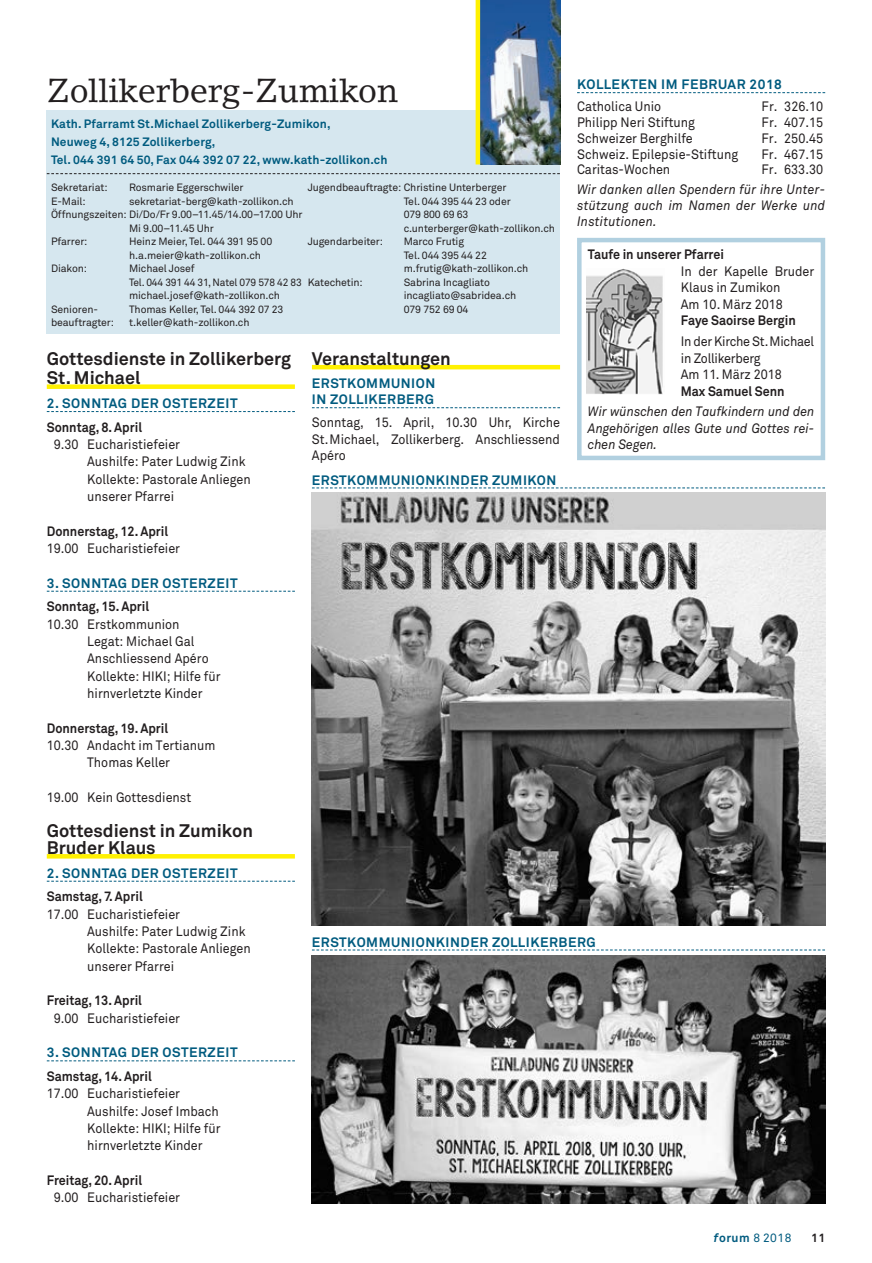
<style>
.page{position:relative;width:872px;height:1263px;background:#fff}
.page>*{position:absolute;margin:0;border:0;box-sizing:border-box;transform-origin:0 0}
.t1{font:33px "Lino Letter";letter-spacing:-.01em;color:#231f20}
.t2{font:700 18px/19.5px "Akkurat Pro";color:#231f20}
.t3{font:13.5px/17.4px "Akkurat Pro";color:#231f20;scale:.93 1}
.t4{font:700 13.5px/16.5px "Akkurat Pro";letter-spacing:.04em;color:#005b7f}
.t5{font:700 13.5px "Akkurat Pro";color:#231f20;scale:.93 1}
.t6{font:italic 13.5px/15.8px "Akkurat Pro";letter-spacing:.005em;color:#231f20;text-align:justify;scale:.93 1}
.t7{font:13.5px/16.5px "Akkurat Pro";letter-spacing:-.02em;color:#231f20;scale:.93 1}
.t8{font:700 12px/18px "Akkurat Pro";letter-spacing:.01em;color:#005b7f}
.t9{font:12px "Akkurat Pro";color:#005b7f}
.t10{font:700 12px "Akkurat Pro";color:#231f20}
.t11{font:10.5px/13.5px "Akkurat Pro";letter-spacing:-.01em;color:#231f20}
.s1{font-weight:700;font-style:italic}
.s2{font-weight:700}
</style>
<div class="page">
<div style="left:47px;top:384px;width:248px;height:5px;background:#fff101"></div>
<svg style="left:47px;top:411px;width:248px;height:1px"></svg>
<svg style="left:47px;top:591px;width:248px;height:1px"></svg>
<svg style="left:47px;top:854px;width:248px;height:4px"></svg>
<svg style="left:47px;top:881px;width:248px;height:1px"></svg>
<svg style="left:47px;top:1060px;width:248px;height:1px"></svg>
<hr style="left:312px;top:365px;width:248px;height:4px;background:#fff101">
<svg style="left:312px;top:407px;width:248px;height:1px"></svg>
<svg style="left:577px;top:92px;width:248px;height:1px"></svg>
<div style="left:47px;top:111px;width:513px;height:223px;background:#d6e7ef"></div>
<img style="left:480px;top:0;width:80px;height:164px">
<div style="left:475px;top:0;width:5px;height:164px;background:#fff101"></div>
<svg style="left:47px;top:173px;width:513px;height:1px"></svg>
<div style="left:577px;top:238px;width:248px;height:222px;border:4px solid #b1d0e0"></div>
<img style="left:586px;top:269px;width:77px;height:125px">
<img style="left:312px;top:492px;width:513px;height:434px">
<img style="left:312px;top:955px;width:513px;height:248px">
<svg style="left:312px;top:487px;width:513px;height:1px"></svg>
<svg style="left:312px;top:949px;width:513px;height:1px"></svg>
<h1 class="t1" style="left:47px;top:70px;width:353px">Zollikerberg-Zumikon</h1>
<p class="t8" style="left:51px;top:115px;width:338px">Kath. Pfarramt St.Michael Zollikerberg-Zumikon,<br>Neuweg 4, 8125 Zollikerberg,<br>Tel. 044 391 64 50, Fax 044 392 07 22, www.kath-zollikon.ch</p>
<p class="t11" style="left:51px;top:181px;width:58px">Sekretariat:</p>
<p class="t11" style="left:129px;top:181px;width:116px">Rosmarie Eggerschwiler</p>
<p class="t11" style="left:51px;top:194px;width:36px">E-Mail:</p>
<p class="t11" style="left:129px;top:194px;width:166px">sekretariat-berg@kath-zollikon.ch</p>
<p class="t11" style="left:51px;top:208px;width:253px">Öffnungszeiten: Di/Do/Fr 9.00–11.45/14.00–17.00 Uhr</p>
<p class="t11" style="left:129px;top:221px;width:86px">Mi 9.00–11.45 Uhr</p>
<p class="t11" style="left:51px;top:235px;width:38px">Pfarrer:</p>
<p class="t11" style="left:129px;top:235px;width:145px">Heinz Meier, Tel. 044 391 95 00 h.a.meier@kath-zollikon.ch</p>
<p class="t11" style="left:51px;top:262px;width:38px">Diakon:</p>
<p class="t11" style="left:129px;top:262px;width:174px">Michael Josef<br>Tel. 044 391 44 31, Natel 079 578 42 83 michael.josef@kath-zollikon.ch</p>
<p class="t11" style="left:51px;top:302px;width:48px">Senioren-</p>
<p class="t11" style="left:129px;top:302px;width:156px">Thomas Keller, Tel. 044 392 07 23</p>
<p class="t11" style="left:51px;top:316px;width:64px">beauftragter:</p>
<p class="t11" style="left:129px;top:316px;width:122px">t.keller@kath-zollikon.ch</p>
<p class="t4" style="left:577px;top:76px;width:206px">KOLLEKTEN IM FEBRUAR 2018</p>
<p class="t3" style="left:577px;top:98px;width:92px">Catholica Unio</p>
<p class="t3" style="left:761px;top:98px;width:68px">Fr. 326.10</p>
<p class="t3" style="left:577px;top:114px;width:128px">Philipp Neri Stiftung</p>
<p class="t3" style="left:761px;top:114px;width:68px">Fr. 407.15</p>
<p class="t3" style="left:577px;top:130px;width:126px">Schweizer Berghilfe</p>
<p class="t3" style="left:761px;top:130px;width:68px">Fr. 250.45</p>
<p class="t3" style="left:577px;top:146px;width:175px">Schweiz. Epilepsie-Stiftung</p>
<p class="t3" style="left:761px;top:146px;width:68px">Fr. 467.15</p>
<p class="t3" style="left:577px;top:161px;width:102px">Caritas-Wochen</p>
<p class="t3" style="left:761px;top:161px;width:68px">Fr. 633.30</p>
<p class="t6" style="left:577px;top:182px;width:268px">Wir danken allen Spendern für ihre Unter&shy;stützung auch im Namen der Werke und Institutionen.</p>
<p class="t11" style="left:308px;top:181px;width:200px">Jugendbeauftragte: Christine Unterberger</p>
<p class="t11" style="left:404px;top:194px;width:108px">Tel. 044 395 44 23 oder</p>
<p class="t11" style="left:404px;top:208px;width:66px">079 800 69 63</p>
<p class="t11" style="left:404px;top:221px;width:153px">c.unterberger@kath-zollikon.ch</p>
<p class="t11" style="left:308px;top:235px;width:77px">Jugendarbeiter:</p>
<p class="t11" style="left:404px;top:235px;width:126px">Marco Frutig<br>Tel. 044 395 44 22 m.frutig@kath-zollikon.ch</p>
<p class="t11" style="left:308px;top:275px;width:57px">Katechetin:</p>
<p class="t11" style="left:404px;top:275px;width:114px">Sabrina Incagliato incagliato@sabridea.ch<br>079 752 69 04</p>
<p class="t5" style="left:588px;top:246px;width:148px">Taufe in unserer Pfarrei</p>
<p class="t3" style="left:681px;top:263px;width:145px;line-height:16.5px">In der Kapelle Bruder<br>Klaus in Zumikon<br>Am 10. März 2018</p>
<p class="t5" style="left:681px;top:312px;width:125px">Faye Saoirse Bergin</p>
<p class="t7" style="left:681px;top:333px;width:145px">In der Kirche St. Michael in Zollikerberg<br>Am 11. März 2018</p>
<p class="t5" style="left:681px;top:382px;width:113px">Max Samuel Senn</p>
<p class="t6" style="left:588px;top:404px;width:245px;line-height:16.5px">Wir wünschen den Taufkindern und den Angehörigen alles Gute und Gottes rei&shy;chen Segen.</p>
<h2 class="t2" style="left:47px;top:349px;width:246px">Gottesdienste in Zollikerberg<br>St. Michael</h2>
<p class="t4" style="left:47px;top:395px;width:192px">2. SONNTAG DER OSTERZEIT</p>
<p class="t5" style="left:47px;top:419px;width:104px">Sonntag, 8. April</p>
<p class="t3" style="left:87px;top:436px;width:177px;text-indent:-33px">9.30 Eucharistiefeier<br>Aushilfe: Pater Ludwig Zink<br>Kollekte: Pastorale Anliegen unserer Pfarrei</p>
<p class="t5" style="left:47px;top:523px;width:132px">Donnerstag, 12. April</p>
<p class="t3" style="left:47px;top:540px;width:145px">19.00 Eucharistiefeier</p>
<p class="t4" style="left:47px;top:575px;width:192px">3. SONNTAG DER OSTERZEIT</p>
<p class="t5" style="left:47px;top:598px;width:112px">Sonntag, 15. April</p>
<p class="t3" style="left:87px;top:616px;width:145px;text-indent:-40px">10.30 Erstkommunion<br>Legat: Michael Gal<br>Anschliessend Apéro<br>Kollekte: HIKI; Hilfe für hirnverletzte Kinder</p>
<p class="t5" style="left:47px;top:720px;width:132px">Donnerstag, 19. April</p>
<p class="t3" style="left:47px;top:737px;width:183px;text-align:center">10.30 Andacht im Tertianum<br>Thomas Keller</p>
<p class="t3" style="left:47px;top:789px;width:157px">19.00 Kein Gottesdienst</p>
<h2 class="t2" style="left:47px;top:822px;width:208px;line-height:17.2px">Gottesdienst in Zumikon<br>Bruder Klaus</h2>
<p class="t4" style="left:47px;top:865px;width:192px">2. SONNTAG DER OSTERZEIT</p>
<p class="t5" style="left:47px;top:888px;width:105px">Samstag, 7. April</p>
<p class="t3" style="left:87px;top:906px;width:177px;text-indent:-40px">17.00 Eucharistiefeier<br>Aushilfe: Pater Ludwig Zink<br>Kollekte: Pastorale Anliegen unserer Pfarrei</p>
<p class="t5" style="left:47px;top:992px;width:104px">Freitag, 13. April</p>
<p class="t3" style="left:54px;top:1010px;width:137px">9.00 Eucharistiefeier</p>
<p class="t4" style="left:47px;top:1044px;width:192px">3. SONNTAG DER OSTERZEIT</p>
<p class="t5" style="left:47px;top:1068px;width:115px">Samstag, 14. April</p>
<p class="t3" style="left:87px;top:1085px;width:145px;text-indent:-40px">17.00 Eucharistiefeier<br>Aushilfe: Josef Imbach<br>Kollekte: HIKI; Hilfe für hirnverletzte Kinder</p>
<p class="t5" style="left:47px;top:1172px;width:104px">Freitag, 20. April</p>
<p class="t3" style="left:54px;top:1189px;width:137px">9.00 Eucharistiefeier</p>
<h2 class="t2" style="left:312px;top:349px;width:140px">Veranstaltungen</h2>
<p class="t4" style="left:312px;top:375px;width:125px">ERSTKOMMUNION<br>IN ZOLLIKERBERG</p>
<p class="t3" style="left:312px;top:415px;width:268px;line-height:16.5px;text-align:justify">Sonntag, 15. April, 10.30 Uhr, Kirche St.Michael, Zollikerberg. Anschliessend Apéro</p>
<p class="t4" style="left:312px;top:472px;width:246px">ERSTKOMMUNIONKINDER ZUMIKON</p>
<p class="t4" style="left:312px;top:934px;width:285px">ERSTKOMMUNIONKINDER ZOLLIKERBERG</p>
<p class="t9" style="left:714px;top:1231px;width:79px"><span class="s1">f</span><span class="s2">orum</span> 8 2018</p>
<p class="t10" style="left:811px;top:1231px;width:16px">11</p>
</div>
